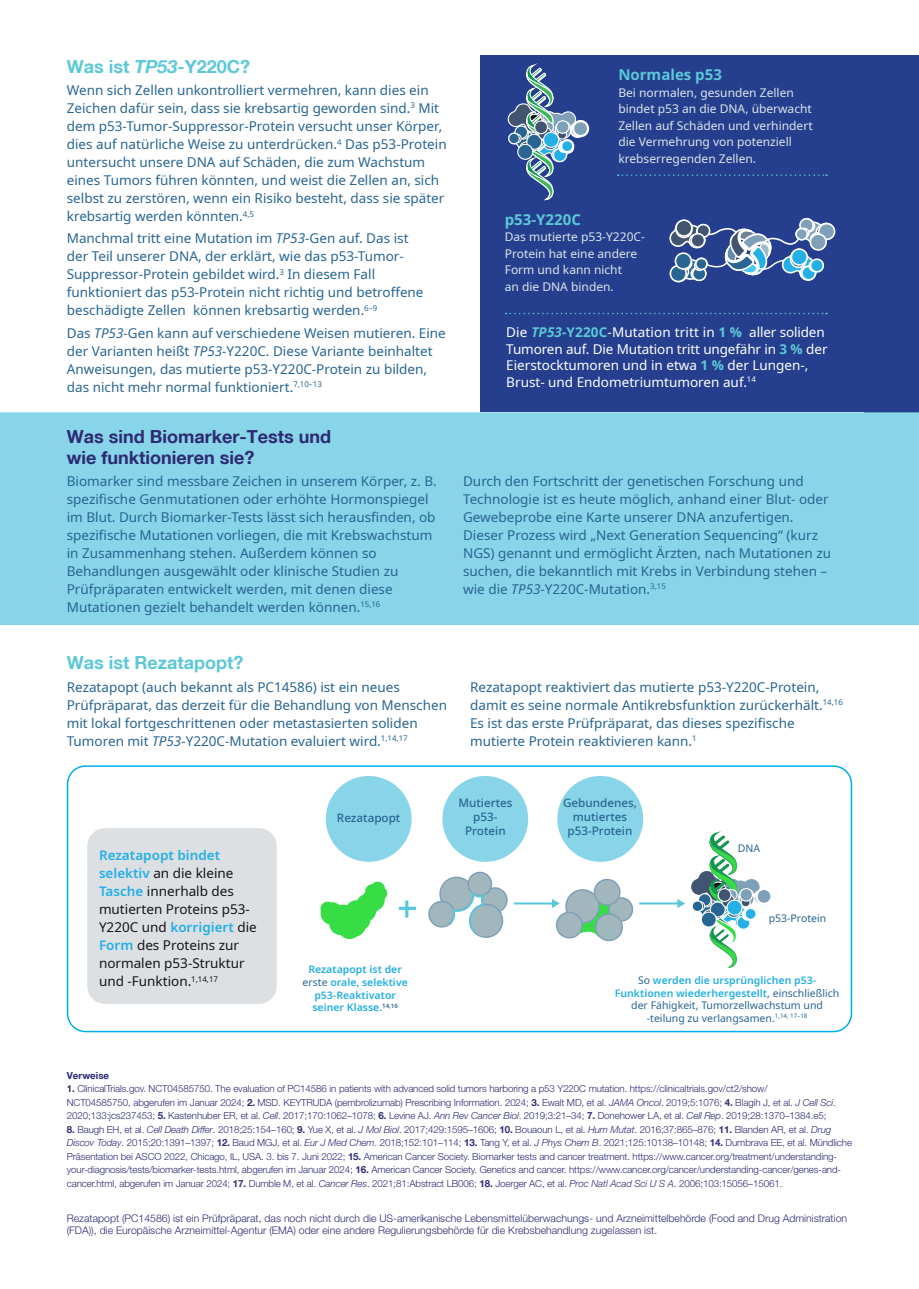
<style>
.page{position:relative;width:919px;height:1289px;background:#fff}
.page>*{position:absolute;margin:0;border:0;box-sizing:border-box;transform-origin:0 0}
.t1{font:700 18px/21px "Helvetica Neue";color:#2d2a73}
.Sub_header_Title{font:700 18px "Helvetica Neue";color:#5cc8d7}
.t2{font:700 15px "Noto Sans";color:#5cc8d7}
.Main_body_Paragraph{font:13.5px/18px "Noto Sans";color:#286592}
.t3{font:13.5px/16.5px "Noto Sans";color:#fff}
.t4{font:13.5px/18px "Noto Sans";color:#15141a}
.t5{font:12px/16.5px "Noto Sans";color:#dbe6e7}
.t6{font:500 11.7px/14px "Noto Sans";color:#286592;text-align:center}
.t7{font:300 10.5px/12px "Helvetica Neue";color:#2d2a73}
.t8{font:10.5px/12.6px "Noto Sans";color:#286592;text-align:center}
.t9{font:600 10.5px/12.6px "Noto Sans";color:#24afe5;text-align:center}
.t10{font:300 9.75px/13.5px "Helvetica Neue";letter-spacing:-.01em;color:#2d2a73}
.t11{font:700 9.75px "Helvetica Neue";color:#2d2a73}
.s1{font-style:italic}
.s2{font-weight:700;font-style:italic;color:#5cc8d7}
.s3{font-weight:700;color:#5cc8d7}
.s4{font-weight:600;color:#24afe5}
.s5{font-weight:400;color:#286592}
.s6{font-weight:700}
</style>
<div class="page">
<div style="left:67px;top:765px;width:785px;height:267px;border:2px solid #00aeef;border-radius:18px"></div>
<div style="left:557px;top:776px;width:86px;height:85px;background:#88d4e8;border-radius:50%"></div>
<div style="left:442px;top:776px;width:86px;height:85px;background:#88d4e8;border-radius:50%"></div>
<div style="left:326px;top:776px;width:85px;height:85px;background:#88d4e8;border-radius:50%"></div>
<div style="left:87px;top:828px;width:190px;height:175px;background:#dce0e3;border-radius:18px"></div>
<div style="left:480px;top:55px;width:438px;height:357px;background:#253f8e"></div>
<svg style="left:507px;top:63px;width:82px;height:137px"></svg>
<svg style="left:617px;top:174px;width:210px;height:2px"></svg>
<svg style="left:505px;top:313px;width:322px;height:1px"></svg>
<svg style="left:669px;top:218px;width:166px;height:64px"></svg>
<svg style="left:677px;top:831px;width:94px;height:137px"></svg>
<hr style="left:514px;top:902px;width:39px;height:2px;background:#54c7de">
<hr style="left:639px;top:902px;width:39px;height:2px;background:#54c7de">
<svg style="left:320px;top:881px;width:67px;height:58px"></svg>
<svg style="left:552px;top:878px;width:82px;height:63px"></svg>
<div style="left:405px;top:900px;width:3px;height:17px;background:#5cc8d7;border:1px solid #54c7de"></div>
<div style="left:399px;top:906px;width:17px;height:3px;background:#5cc8d7;border:1px solid #54c7de"></div>
<svg style="left:428px;top:871px;width:80px;height:67px"></svg>
<div style="left:0;top:412px;width:918px;height:213px;background:#88d4e8"></div>
<p class="Sub_header_Title" style="left:67px;top:55px;width:185px">Was ist <span class="s1">TP53</span>-Y220C?</p>
<p class="Main_body_Paragraph" style="left:67px;top:81px;width:381px">Wenn sich Zellen unkontrolliert vermehren, kann dies ein Zeichen dafür sein, dass sie krebsartig geworden sind.<sup>3</sup> Mit dem p53-Tumor-Suppressor-Protein versucht unser Körper, dies auf natürliche Weise zu unterdrücken.<sup>4</sup> Das p53-Protein untersucht unsere DNA auf Schäden, die zum Wachstum eines Tumors führen könnten, und weist die Zellen an, sich selbst zu zerstören, wenn ein Risiko besteht, dass sie später krebsartig werden könnten.<sup>4,5</sup></p>
<p class="Main_body_Paragraph" style="left:67px;top:230px;width:358px">Manchmal tritt eine Mutation im <span class="s1">TP53</span>-Gen auf. Das ist der Teil unserer DNA, der erklärt, wie das p53-Tumor-Suppressor-Protein gebildet wird.<sup>3</sup> In diesem Fall funktioniert das p53-Protein nicht richtig und betroffene beschädigte Zellen können krebsartig werden.<sup>6–9</sup></p>
<p class="Main_body_Paragraph" style="left:67px;top:324px;width:380px">Das <span class="s1">TP53</span>-Gen kann auf verschiedene Weisen mutieren. Eine der Varianten heißt <span class="s1">TP53</span>-Y220C. Diese Variante beinhaltet Anweisungen, das mutierte p53-Y220C-Protein zu bilden, das nicht mehr normal funktioniert.<sup>7,10–13</sup></p>
<p class="t2" style="left:618px;top:64px;width:105px">Normales p53</p>
<p class="t5" style="left:618px;top:84px;width:196px">Bei normalen, gesunden Zellen bindet p53 an die DNA, überwacht<br>Zellen auf Schäden und verhindert die Vermehrung von potenziell krebserregenden Zellen.</p>
<p class="t2" style="left:504px;top:208px;width:78px">p53-Y220C</p>
<p class="t5" style="left:504px;top:229px;width:142px">Das mutierte p53-Y220C-<br>Protein hat eine andere<br>Form und kann nicht<br>an die DNA binden.</p>
<p class="t3" style="left:506px;top:324px;width:323px">Die <span class="s2">TP53</span><span class="s3">-Y220C</span>-Mutation tritt in <span class="s3">1 %</span> aller soliden Tumoren auf. Die Mutation tritt ungefähr in <span class="s3">3 %</span> der Eierstocktumoren und in etwa <span class="s3">1 %</span> der Lungen-, Brust- und Endometriumtumoren auf.<sup>14</sup></p>
<p class="t1" style="left:67px;top:425px;width:266px">Was sind Biomarker-Tests und wie funktionieren sie?</p>
<p class="Main_body_Paragraph" style="left:67px;top:472px;width:371px">Biomarker sind messbare Zeichen in unserem Körper, z. B. spezifische Genmutationen oder erhöhte Hormonspiegel im Blut. Durch Biomarker-Tests lässt sich herausfinden, ob spezifische Mutationen vorliegen, die mit Krebswachstum in Zusammenhang stehen. Außerdem können so Behandlungen ausgewählt oder klinische Studien zu Prüfpräparaten entwickelt werden, mit denen diese Mutationen gezielt behandelt werden können.<sup>15,16</sup></p>
<p class="Main_body_Paragraph" style="left:463px;top:472px;width:369px">Durch den Fortschritt der genetischen Forschung und Technologie ist es heute möglich, anhand einer Blut- oder Gewebeprobe eine Karte unserer DNA anzufertigen.<br>Dieser Prozess wird „Next Generation Sequencing“ (kurz NGS) genannt und ermöglicht Ärzten, nach Mutationen zu suchen, die bekanntlich mit Krebs in Verbindung stehen – wie die <span class="s1">TP53</span>-Y220C-Mutation.<sup>3,15</sup></p>
<p class="Sub_header_Title" style="left:67px;top:651px;width:178px">Was ist Rezatapopt?</p>
<p class="Main_body_Paragraph" style="left:67px;top:678px;width:382px">Rezatapopt (auch bekannt als PC14586) ist ein neues Prüfpräparat, das derzeit für die Behandlung von Menschen mit lokal fortgeschrittenen oder metastasierten soliden Tumoren mit <span class="s1">TP53</span>-Y220C-Mutation evaluiert wird.<sup>1,14,17</sup></p>
<p class="Main_body_Paragraph" style="left:470px;top:678px;width:374px">Rezatapopt reaktiviert das mutierte p53-Y220C-Protein, damit es seine normale Antikrebsfunktion zurückerhält.<sup>14,16<br></sup>Es ist das erste Prüfpräparat, das dieses spezifische mutierte Protein reaktivieren kann.<sup>1</sup></p>
<p class="t4" style="left:99px;top:846px;width:159px"><span class="s4">Rezatapopt bindet selektiv</span> an die kleine<br><span class="s4">Tasche</span> innerhalb des mutierten Proteins p53-<br>Y220C und <span class="s4">korrigiert</span> die<br><span class="s4">Form</span> des Proteins zur normalen p53-Struktur und -Funktion.<sup>1,14,17</sup></p>
<p class="t11" style="left:67px;top:1069px;width:44px">Verweise</p>
<p class="t6" style="left:337px;top:811px;width:65px">Rezatapopt</p>
<p class="t6" style="left:458px;top:796px;width:56px">Mutiertes p53-<br>Protein</p>
<p class="t6" style="left:563px;top:796px;width:75px">Gebundenes, mutiertes p53-Protein</p>
<p class="t8" style="left:737px;top:842px;width:24px">DNA</p>
<p class="t8" style="left:768px;top:911px;width:59px">p53-Protein</p>
<p class="t9" style="left:302px;top:963px;width:107px">Rezatapopt ist der <span class="s5">erste</span> orale, selektive p53-Reaktivator seiner Klasse.<sup>14,16</sup></p>
<p class="t8" style="left:614px;top:974px;width:226px">So <span class="s4">werden die ursprünglichen p53- Funktionen wiederhergestellt</span>, einschließlich der Fähigkeit, Tumorzellwachstum und -teilung zu verlangsamen.<sup>1,14,</sup> <sup>17–18</sup></p>
<p class="t10" style="left:67px;top:1081px;width:770px"><span class="s6">1.</span> ClinicalTrials.gov. NCT04585750. The evaluation of PC14586 in patients with advanced solid tumors harboring a p53 Y220C mutation. https://clinicaltrials.gov/ct2/show/<br>NCT04585750, abgerufen im Januar 2024; <span class="s6">2.</span> MSD. KEYTRUDA (pembrolizumab) Prescribing Information. 2024; <span class="s6">3.</span> Ewalt MD, et al. <span class="s1">JAMA Oncol</span>. 2019;5:1076; <span class="s6">4.</span> Blagih J, et al. <span class="s1">J Cell Sci</span>.<br>2020;133:jcs237453; <span class="s6">5.</span> Kastenhuber ER, et al. <span class="s1">Cell</span>. 2017;170:1062–1078; <span class="s6">6.</span> Levine AJ. <span class="s1">Ann Rev Cancer Biol</span>. 2019;3:21–34; <span class="s6">7.</span> Donehower LA, et al. <span class="s1">Cell Rep</span>. 2019;28:1370–1384.e5;</p>
<p class="t10" style="left:67px;top:1122px;width:786px"><span class="s6">8.</span> Baugh EH, et al. <span class="s1">Cell Death Differ</span>. 2018;25:154–160; <span class="s6">9.</span> Yue X, et al. <span class="s1">J Mol Biol</span>. 2017;429:1595–1606; <span class="s6">10.</span> Bouaoun L, et al. <span class="s1">Hum Mutat</span>. 2016;37:865–876; <span class="s6">11.</span> Blanden AR, et al. <span class="s1">Drug Discov Today</span>. 2015;20:1391–1397; <span class="s6">12.</span> Baud MGJ, et al. <span class="s1">Eur J Med Chem</span>. 2018;152:101–114; <span class="s6">13.</span> Tang Y, et al. <span class="s1">J Phys Chem B</span>. 2021;125:10138–10148; <span class="s6">14.</span> Dumbrava EE, et al. Mündliche Präsentation bei ASCO 2022, Chicago, IL, USA. 3. bis 7. Juni 2022; <span class="s6">15.</span> American Cancer Society. Biomarker tests and cancer treatment. https://www.cancer.org/treatment/understanding&shy;your-diagnosis/tests/biomarker-tests.html, abgerufen im Januar 2024; <span class="s6">16.</span> American Cancer Society. Genetics and cancer. https://www.cancer.org/cancer/understanding-cancer/genes-and&shy;cancer.html, abgerufen im Januar 2024; <span class="s6">17.</span> Dumble M, et al. <span class="s1">Cancer Res</span>. 2021;81:Abstract LB006; <span class="s6">18.</span> Joerger AC, et al. <span class="s1">Proc Natl Acad Sci U S A</span>. 2006;103:15056–15061.</p>
<p class="t7" style="left:67px;top:1211px;width:781px">Rezatapopt (PC14586) ist ein Prüfpräparat, das noch nicht durch die US-amerikanische Lebensmittelüberwachungs- und Arzneimittelbehörde (Food and Drug Administration (FDA)), die Europäische Arzneimittel-Agentur (EMA) oder eine andere Regulierungsbehörde für die Krebsbehandlung zugelassen ist.</p>
</div>
